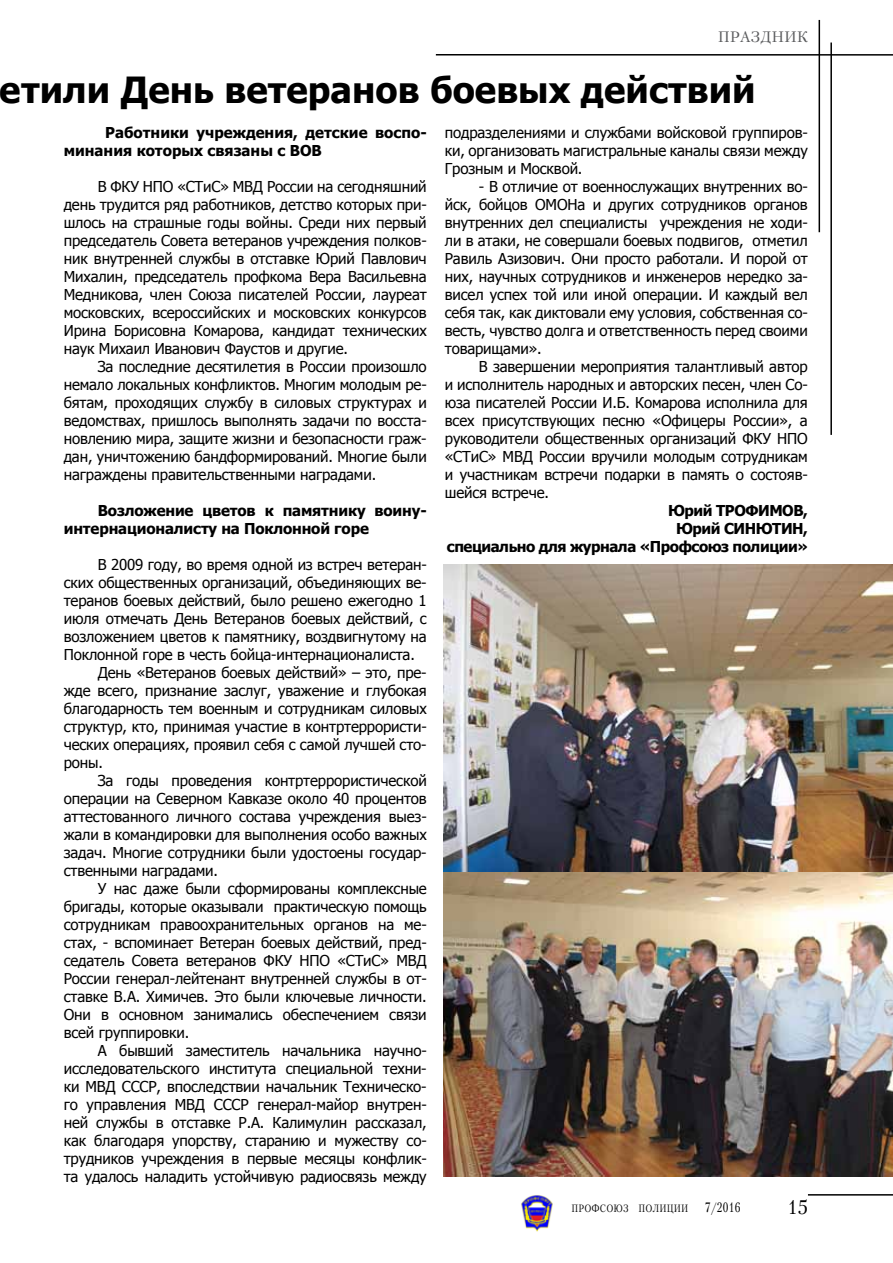
<style>
.page{position:relative;width:893px;height:1263px;background:#fff}
.page>*{position:absolute;margin:0;border:0;box-sizing:border-box;transform-origin:0 0}
.t1{font:700 36px "Tahoma";color:#000}
.t2{font:19.5px "Petersburg Cyrillic";color:#000}
.t3{font:15px/18px "Tahoma";letter-spacing:-.01em;color:#000;text-align:justify}
.t4{font:700 15px/18px "Tahoma";letter-spacing:-.01em;color:#000}
.t5{font:700 15px/18px "Tahoma";letter-spacing:-.03em;color:#000;text-align:right}
.t6{font:15px "Petersburg Cyrillic";color:#58595b}
.t7{font:10.5px "Petersburg Cyrillic";letter-spacing:.03em;color:#000;scale:.8 1}
.s1{font-size:13.5px}
</style>
<div class="page">
<img style="left:521px;top:1194px;width:32px;height:38px">
<hr style="left:808px;top:1194px;width:85px;height:1px;background:#000">
<hr style="left:819px;top:20px;width:1px;height:212px;background:#000">
<hr style="left:436px;top:54px;width:457px;height:2px;background:#000">
<hr style="left:830px;top:43px;width:2px;height:392px;background:#000">
<img style="left:443px;top:872px;width:450px;height:304px">
<img style="left:443px;top:565px;width:450px;height:307px">
<p class="t6" style="left:718px;top:28px;width:92px">праздник</p>
<h1 class="t1" style="left:0;top:64px;width:757px">етили День ветеранов боевых действий</h1>
<p class="t4" style="left:64px;top:122px;width:365px;text-indent:42px">Работники учреждения, детские воспо&shy;минания которых связаны с ВОВ</p>
<p class="t3" style="left:64px;top:176px;width:365px;text-indent:34px">В ФКУ НПО «СТиС» МВД России на сегодняшний день трудится ряд работников, детство которых при&shy;шлось на страшные годы войны. Среди них первый председатель Совета ветеранов учреждения полков&shy;ник внутренней службы в отставке Юрий Павлович Михалин, председатель профкома Вера Васильевна Медникова, член Союза писателей России, лауреат московских, всероссийских и московских конкурсов Ирина Борисовна Комарова, кандидат технических наук Михаил Иванович Фаустов и другие.</p>
<p class="t3" style="left:64px;top:356px;width:365px;text-indent:34px">За последние десятилетия в России произошло немало локальных конфликтов. Многим молодым ре&shy;бятам, проходящих службу в силовых структурах и ведомствах, пришлось выполнять задачи по восста&shy;новлению мира, защите жизни и безопасности граж&shy;дан, уничтожению бандформирований. Многие были награждены правительственными наградами.</p>
<p class="t4" style="left:64px;top:500px;width:365px;text-indent:34px">Возложение цветов к памятнику воину&shy;интернационалисту на Поклонной горе</p>
<p class="t3" style="left:98px;top:554px;width:330px">В 2009 году, во время одной из встреч ветеран-</p>
<p class="t3" style="left:64px;top:572px;width:364px">ских общественных организаций, объединяющих ве-</p>
<p class="t3" style="left:64px;top:590px;width:364px">теранов боевых действий, было решено ежегодно 1</p>
<p class="t3" style="left:64px;top:608px;width:364px">июля отмечать День Ветеранов боевых действий, с</p>
<p class="t3" style="left:64px;top:626px;width:364px">возложением цветов к памятнику, воздвигнутому на</p>
<p class="t3" style="left:64px;top:644px;width:353px">Поклонной горе в честь бойца-интернационалиста.</p>
<p class="t3" style="left:98px;top:662px;width:330px">День «Ветеранов боевых действий» – это, пре-</p>
<p class="t3" style="left:64px;top:680px;width:364px">жде всего, признание заслуг, уважение и глубокая</p>
<p class="t3" style="left:64px;top:698px;width:365px">благодарность тем военным и сотрудникам силовых</p>
<p class="t3" style="left:64px;top:716px;width:365px">структур, кто, принимая участие в контртеррористи-</p>
<p class="t3" style="left:64px;top:734px;width:364px">ческих операциях, проявил себя с самой лучшей сто-</p>
<p class="t3" style="left:64px;top:752px;width:41px">роны.</p>
<p class="t3" style="left:98px;top:770px;width:330px">За годы проведения контртеррористической</p>
<p class="t3" style="left:64px;top:788px;width:365px">операции на Северном Кавказе около 40 процентов</p>
<p class="t3" style="left:64px;top:806px;width:365px">аттестованного личного состава учреждения выез-</p>
<p class="t3" style="left:64px;top:824px;width:364px">жали в командировки для выполнения особо важных</p>
<p class="t3" style="left:64px;top:842px;width:364px">задач. Многие сотрудники были удостоены государ-</p>
<p class="t3" style="left:64px;top:860px;width:156px">ственными наградами.</p>
<p class="t3" style="left:98px;top:878px;width:331px">У нас даже были сформированы комплексные</p>
<p class="t3" style="left:64px;top:896px;width:365px">бригады, которые оказывали практическую помощь</p>
<p class="t3" style="left:64px;top:914px;width:365px">сотрудникам правоохранительных органов на ме-</p>
<p class="t3" style="left:64px;top:932px;width:364px">стах, - вспоминает Ветеран боевых действий, пред-</p>
<p class="t3" style="left:64px;top:950px;width:364px">седатель Совета ветеранов ФКУ НПО «СТиС» МВД</p>
<p class="t3" style="left:64px;top:968px;width:364px">России генерал-лейтенант внутренней службы в от-</p>
<p class="t3" style="left:64px;top:986px;width:364px">ставке В.А. Химичев. Это были ключевые личности.</p>
<p class="t3" style="left:64px;top:1004px;width:364px">Они в основном занимались обеспечением связи</p>
<p class="t3" style="left:64px;top:1022px;width:127px">всей группировки.</p>
<p class="t3" style="left:98px;top:1040px;width:330px">А бывший заместитель начальника научно-</p>
<p class="t3" style="left:64px;top:1058px;width:364px">исследовательского института специальной техни-</p>
<p class="t3" style="left:64px;top:1076px;width:364px">ки МВД СССР, впоследствии начальник Техническо-</p>
<p class="t3" style="left:64px;top:1094px;width:364px">го управления МВД СССР генерал-майор внутрен-</p>
<p class="t3" style="left:64px;top:1112px;width:364px">ней службы в отставке Р.А. Калимулин рассказал,</p>
<p class="t3" style="left:64px;top:1130px;width:365px">как благодаря упорству, старанию и мужеству со-</p>
<p class="t3" style="left:64px;top:1148px;width:364px">трудников учреждения в первые месяцы конфлик-</p>
<p class="t3" style="left:64px;top:1166px;width:364px">та удалось наладить устойчивую радиосвязь между</p>
<p class="t3" style="left:445px;top:122px;width:365px">подразделениями и службами войсковой группиров&shy;ки, организовать магистральные каналы связи между Грозным и Москвой.</p>
<p class="t3" style="left:445px;top:176px;width:365px;text-indent:34px">- В отличие от военнослужащих внутренних во&shy;йск, бойцов ОМОНа и других сотрудников органов внутренних дел специалисты учреждения не ходи&shy;ли в атаки, не совершали боевых подвигов, отметил Равиль Азизович. Они просто работали. И порой от них, научных сотрудников и инженеров нередко за&shy;висел успех той или иной операции. И каждый вел себя так, как диктовали ему условия, собственная со&shy;весть, чувство долга и ответственность перед своими товарищами».</p>
<p class="t3" style="left:445px;top:356px;width:364px;text-indent:34px">В завершении мероприятия талантливый автор и исполнитель народных и авторских песен, член Со&shy;юза писателей России И.Б. Комарова исполнила для всех присутствующих песню «Офицеры России», а руководители общественных организаций ФКУ НПО «СТиС» МВД России вручили молодым сотрудникам и участникам встречи подарки в память о состояв&shy;шейся встрече.</p>
<p class="t5" style="left:447px;top:500px;width:363px">Юрий ТРОФИМОВ,<br>Юрий СИНЮТИН,<br>специально для журнала «Профсоюз полиции»</p>
<p class="t7" style="left:571px;top:1203px;width:213px">Профсоюз полиции <span class="s1">7/2016</span></p>
<h2 class="t2" style="left:787px;top:1196px;width:22px">15</h2>
</div>
